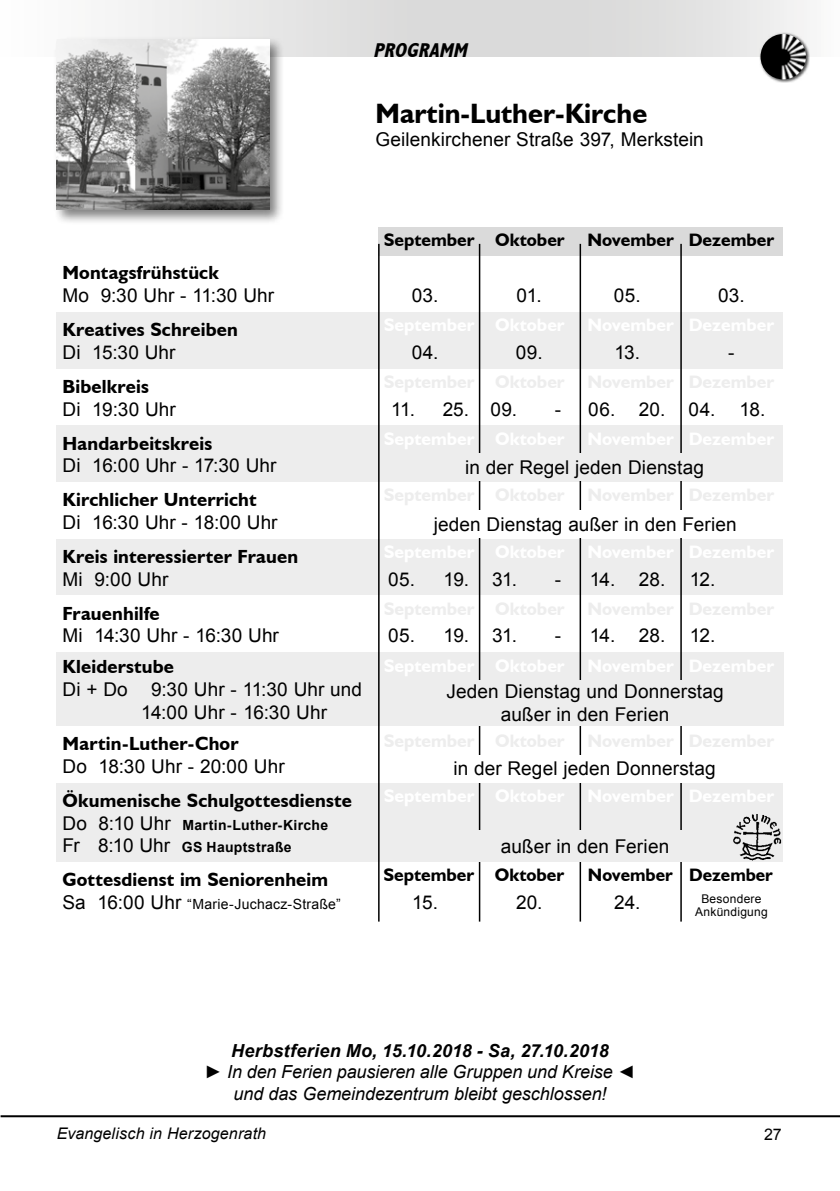
<style>
.page{position:relative;width:840px;height:1191px;background:#fff}
.page>*{position:absolute;margin:0;border:0;box-sizing:border-box;transform-origin:0 0}
.t1{font:700 28px "Humanist 521 BT";color:#000}
.t2{font:italic 700 condensed 20px "Humanist 521 BT";color:#000}
.t3{font:19px/22.8px "Arial";letter-spacing:.005em;color:#000}
.t4{font:700 19px "Humanist 521 BT";letter-spacing:.01em;color:#000}
.t5{font:italic 18px/21.6px "Arial";letter-spacing:-.005em;color:#000;text-align:center}
.t6{font:700 18px "Humanist 521 BT";color:#000}
.t7{font:italic 700 18px "Arial";letter-spacing:.015em;color:#000}
.t8{font:italic 16px "Arial";letter-spacing:.01em;color:#000}
.t9{font:16px "Arial";color:#000}
.t10{font:700 14px/22.8px "Arial";letter-spacing:.025em;color:#000}
.t11{font:14px "Arial";letter-spacing:.02em;color:#000}
.t12{font:12px/13px "Arial";letter-spacing:.02em;color:#000;text-align:center}
.s1{font-weight:400;font-size:19px}
.s2{font-size:19px}
</style>
<div class="page">
<svg style="left:118px;top:0;width:692px;height:57px;background:#e1e1e1"></svg>
<div style="left:57px;top:782px;width:725px;height:80px;background:#ededed"></div>
<img style="left:733px;top:814px;width:49px;height:47px">
<div style="left:57px;top:425px;width:725px;height:57px;background:#ededed"></div>
<div style="left:57px;top:539px;width:725px;height:56px;background:#ededed"></div>
<div style="left:57px;top:652px;width:725px;height:74px;background:#ededed"></div>
<div style="left:378px;top:227px;width:404px;height:28px;background:#dadada"></div>
<div style="left:57px;top:312px;width:725px;height:57px;background:#ededed"></div>
<hr style="left:680px;top:244px;width:1px;height:677px;background:#000">
<hr style="left:579px;top:244px;width:1px;height:677px;background:#000">
<hr style="left:478px;top:244px;width:2px;height:677px;background:#000">
<hr style="left:378px;top:244px;width:1px;height:677px;background:#000">
<div style="left:448px;top:830px;width:267px;height:32px;background:#ededed"></div>
<div style="left:380px;top:680px;width:403px;height:46px;background:#ededed"></div>
<div style="left:381px;top:510px;width:401px;height:27px;background:#fff"></div>
<div style="left:380px;top:453px;width:402px;height:28px;background:#ededed"></div>
<div style="left:380px;top:754px;width:402px;height:28px;background:#fff"></div>
<div style="left:53px;top:36px;width:231px;height:189px;background:#000;opacity:.5"></div>
<img style="left:57px;top:40px;width:212px;height:170px">
<hr style="left:1px;top:1115px;width:838px;height:2px;background:#000">
<div style="left:758px;top:32px;width:51px;height:51px;background:#000;opacity:.7"></div>
<img style="left:760px;top:34px;width:45px;height:45px;border-radius:23px">
<p class="t2" style="left:373px;top:37px;width:100px">PROGRAMM</p>
<h1 class="t1" style="left:375px;top:96px;width:273px">Martin-Luther-Kirche</h1>
<p class="t3" style="left:375px;top:128px;width:329px">Geilenkirchener Straße 397, Merkstein</p>
<p class="t6" style="left:383px;top:229px;width:182px">September Oktober</p>
<p class="t6" style="left:587px;top:229px;width:188px">November Dezember</p>
<p class="t4" style="left:62px;top:261px;width:158px">Montagsfrühstück</p>
<p class="t3" style="left:62px;top:284px;width:213px">Mo 9:30 Uhr - 11:30 Uhr</p>
<p class="t3" style="left:411px;top:284px;width:25px">03.</p>
<p class="t3" style="left:516px;top:284px;width:23px">01.</p>
<p class="t3" style="left:613px;top:284px;width:25px">05.</p>
<p class="t3" style="left:717px;top:284px;width:25px">03.</p>
<p class="t4" style="left:62px;top:318px;width:177px">Kreatives Schreiben</p>
<p class="t3" style="left:62px;top:341px;width:115px">Di 15:30 Uhr</p>
<p class="t3" style="left:411px;top:341px;width:25px">04.</p>
<p class="t3" style="left:515px;top:341px;width:25px">09.</p>
<p class="t3" style="left:614px;top:341px;width:24px">13.</p>
<p class="t3" style="left:728px;top:341px;width:8px">-</p>
<p class="t4" style="left:62px;top:374px;width:88px">Bibelkreis</p>
<p class="t3" style="left:62px;top:398px;width:115px">Di 19:30 Uhr</p>
<p class="t3" style="left:391px;top:398px;width:76px">11. 25.</p>
<p class="t3" style="left:490px;top:398px;width:72px">09. -</p>
<p class="t3" style="left:588px;top:398px;width:75px">06. 20.</p>
<p class="t3" style="left:688px;top:398px;width:75px">04. 18.</p>
<p class="t4" style="left:62px;top:431px;width:151px">Handarbeitskreis</p>
<p class="t3" style="left:62px;top:454px;width:215px">Di 16:00 Uhr - 17:30 Uhr</p>
<p class="t4" style="left:62px;top:488px;width:195px">Kirchlicher Unterricht</p>
<p class="t3" style="left:62px;top:511px;width:216px">Di 16:30 Uhr - 18:00 Uhr</p>
<p class="t3" style="left:465px;top:456px;width:240px">in der Regel jeden Dienstag</p>
<p class="t3" style="left:433px;top:513px;width:304px">jeden Dienstag außer in den Ferien</p>
<p class="t4" style="left:62px;top:544px;width:237px">Kreis interessierter Frauen</p>
<p class="t3" style="left:62px;top:568px;width:107px">Mi 9:00 Uhr</p>
<p class="t3" style="left:388px;top:568px;width:79px">05. 19.</p>
<p class="t3" style="left:492px;top:568px;width:70px">31. -</p>
<p class="t3" style="left:589px;top:568px;width:74px">14. 28.</p>
<p class="t3" style="left:689px;top:568px;width:24px">12.</p>
<p class="t4" style="left:62px;top:601px;width:99px">Frauenhilfe</p>
<p class="t3" style="left:62px;top:624px;width:218px">Mi 14:30 Uhr - 16:30 Uhr</p>
<p class="t3" style="left:388px;top:624px;width:79px">05. 19.</p>
<p class="t3" style="left:492px;top:624px;width:70px">31. -</p>
<p class="t3" style="left:589px;top:624px;width:74px">14. 28.</p>
<p class="t3" style="left:689px;top:624px;width:24px">12.</p>
<p class="t4" style="left:62px;top:655px;width:113px">Kleiderstube</p>
<p class="t3" style="left:141px;top:678px;width:222px;text-indent:-79px">Di + Do 9:30 Uhr - 11:30 Uhr und<br>14:00 Uhr - 16:30 Uhr</p>
<p class="t4" style="left:62px;top:732px;width:177px">Martin-Luther-Chor</p>
<p class="t3" style="left:62px;top:755px;width:224px">Do 18:30 Uhr - 20:00 Uhr</p>
<p class="t3" style="left:446px;top:680px;width:278px;text-align:center">Jeden Dienstag und Donnerstag außer in den Ferien</p>
<p class="t3" style="left:453px;top:757px;width:263px">in der Regel jeden Donnerstag</p>
<p class="t4" style="left:62px;top:788px;width:291px">Ökumenische Schulgottesdienste</p>
<p class="t10" style="left:62px;top:813px;width:267px"><span class="s1">Do 8:10 Uhr</span> Martin-Luther-Kirche<br><span class="s1">Fr 8:10 Uhr</span> GS Hauptstraße</p>
<p class="t3" style="left:500px;top:835px;width:170px">außer in den Ferien</p>
<p class="t6" style="left:383px;top:864px;width:182px">September Oktober</p>
<p class="t6" style="left:587px;top:864px;width:186px">November Dezember</p>
<p class="t4" style="left:62px;top:868px;width:267px">Gottesdienst im Seniorenheim</p>
<p class="t11" style="left:62px;top:895px;width:279px"><span class="s2">Sa 16:00 Uhr</span> “Marie-Juchacz-Straße”</p>
<p class="t3" style="left:412px;top:891px;width:24px">15.</p>
<p class="t3" style="left:515px;top:891px;width:24px">20.</p>
<p class="t3" style="left:614px;top:891px;width:24px">24.</p>
<p class="t12" style="left:694px;top:892px;width:74px">Besondere<br>Ankündigung</p>
<p class="t7" style="left:231px;top:1038px;width:379px">Herbstferien Mo, 15.10.2018 - Sa, 27.10.2018</p>
<p class="t5" style="left:204px;top:1061px;width:432px">► In den Ferien pausieren alle Gruppen und Kreise ◄ und das Gemeindezentrum bleibt geschlossen!</p>
<p class="t8" style="left:57px;top:1123px;width:211px">Evangelisch in Herzogenrath</p>
<p class="t9" style="left:763px;top:1124px;width:19px">27</p>
</div>
